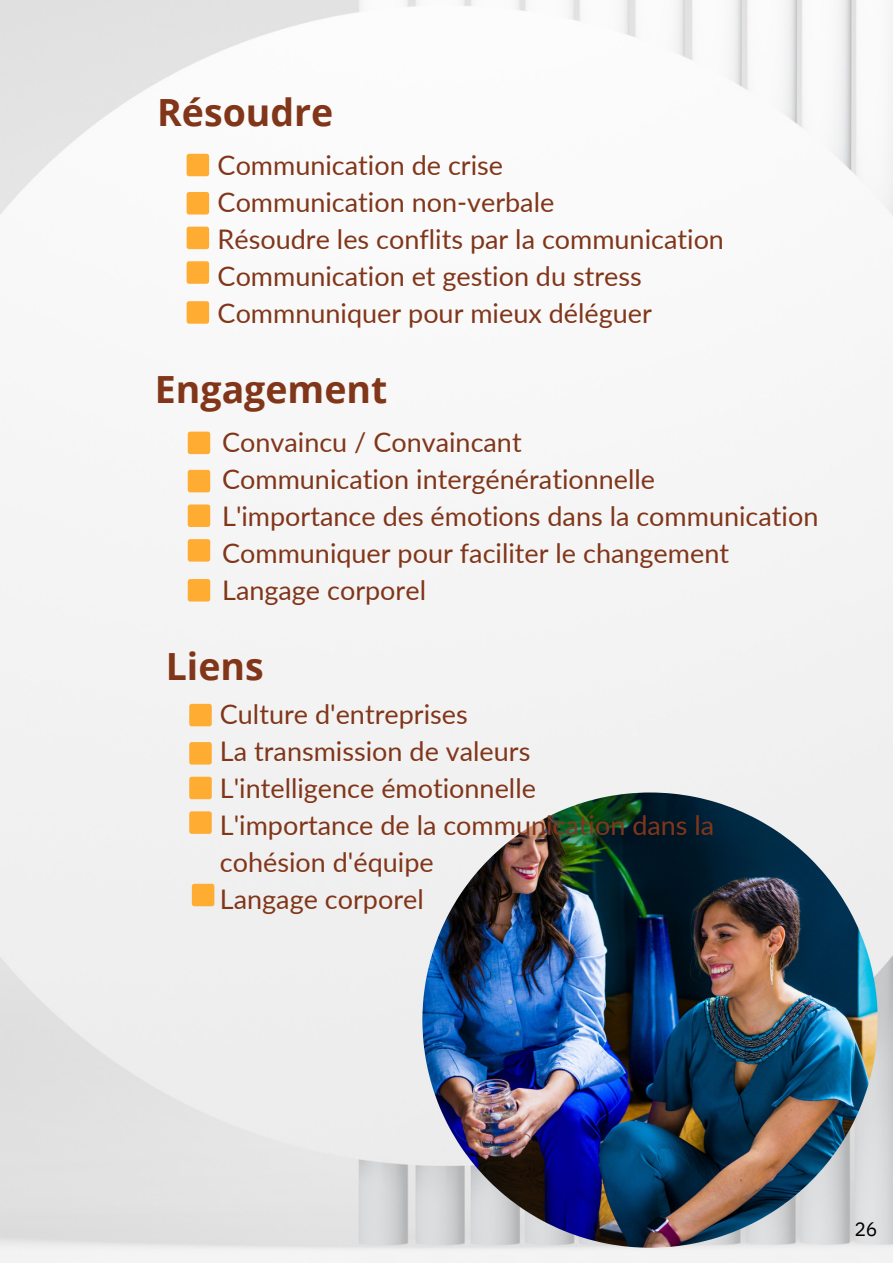
<style>
.page{position:relative;width:893px;height:1264px;background:#fff}
.page>*{position:absolute;margin:0;border:0;box-sizing:border-box;transform-origin:0 0}
.t1{font:700 37.5px "Open Sans";color:#81361a}
.t2{font:27px/37px "Lato";color:#81361a}
.t3{font:19.5px "IBM Plex Sans";color:#000}
</style>
<div class="page">
<img style="left:0;top:0;width:892px;height:1262px">
<div style="left:186px;top:154px;width:23px;height:22px;background:#ffac33;border-radius:2px"></div>
<div style="left:186px;top:192px;width:23px;height:22px;background:#ffac33;border-radius:2px"></div>
<div style="left:186px;top:261px;width:23px;height:23px;background:#ffac33;border-radius:2px"></div>
<div style="left:186px;top:227px;width:23px;height:22px;background:#ffac33;border-radius:2px"></div>
<div style="left:186px;top:301px;width:23px;height:23px;background:#ffac33;border-radius:2px"></div>
<div style="left:188px;top:431px;width:22px;height:23px;background:#ffac33;border-radius:2px"></div>
<div style="left:188px;top:470px;width:22px;height:22px;background:#ffac33;border-radius:2px"></div>
<div style="left:188px;top:539px;width:22px;height:22px;background:#ffac33;border-radius:2px"></div>
<div style="left:188px;top:504px;width:22px;height:23px;background:#ffac33;border-radius:2px"></div>
<div style="left:188px;top:579px;width:22px;height:22px;background:#ffac33;border-radius:2px"></div>
<img style="left:422px;top:792px;width:455px;height:455px">
<div style="left:189px;top:703px;width:23px;height:23px;background:#ffac33;border-radius:2px"></div>
<div style="left:189px;top:742px;width:23px;height:22px;background:#ffac33;border-radius:2px"></div>
<div style="left:189px;top:811px;width:23px;height:22px;background:#ffac33;border-radius:2px"></div>
<div style="left:189px;top:776px;width:23px;height:23px;background:#ffac33;border-radius:2px"></div>
<div style="left:192px;top:883px;width:22px;height:23px;background:#ffac33;border-radius:2px"></div>
<p class="t1" style="left:157px;top:86px;width:178px">Résoudre</p>
<p class="t2" style="left:218px;top:146px;width:287px">Communication de crise</p>
<p class="t2" style="left:218px;top:183px;width:338px">Communication non-verbale</p>
<p class="t2" style="left:218px;top:220px;width:508px">Résoudre les conflits par la communication</p>
<p class="t2" style="left:218px;top:257px;width:425px">Communication et gestion du stress</p>
<p class="t2" style="left:218px;top:294px;width:436px">Commnuniquer pour mieux déléguer</p>
<p class="t1" style="left:155px;top:362px;width:234px">Engagement</p>
<p class="t2" style="left:222px;top:422px;width:301px">Convaincu / Convaincant</p>
<p class="t2" style="left:222px;top:459px;width:434px">Communication intergénérationnelle</p>
<p class="t2" style="left:222px;top:497px;width:597px">L'importance des émotions dans la communication</p>
<p class="t2" style="left:222px;top:534px;width:508px">Communiquer pour faciliter le changement</p>
<p class="t2" style="left:222px;top:571px;width:205px">Langage corporel</p>
<p class="t1" style="left:166px;top:640px;width:99px">Liens</p>
<p class="t2" style="left:220px;top:694px;width:249px">Culture d'entreprises</p>
<p class="t2" style="left:220px;top:732px;width:312px">La transmission de valeurs</p>
<p class="t2" style="left:220px;top:769px;width:317px">L'intelligence émotionnelle</p>
<p class="t2" style="left:220px;top:806px;width:496px">L'importance de la communication dans la cohésion d'équipe</p>
<p class="t2" style="left:220px;top:880px;width:205px">Langage corporel</p>
<p class="t3" style="left:854px;top:1216px;width:25px">26</p>
</div>
